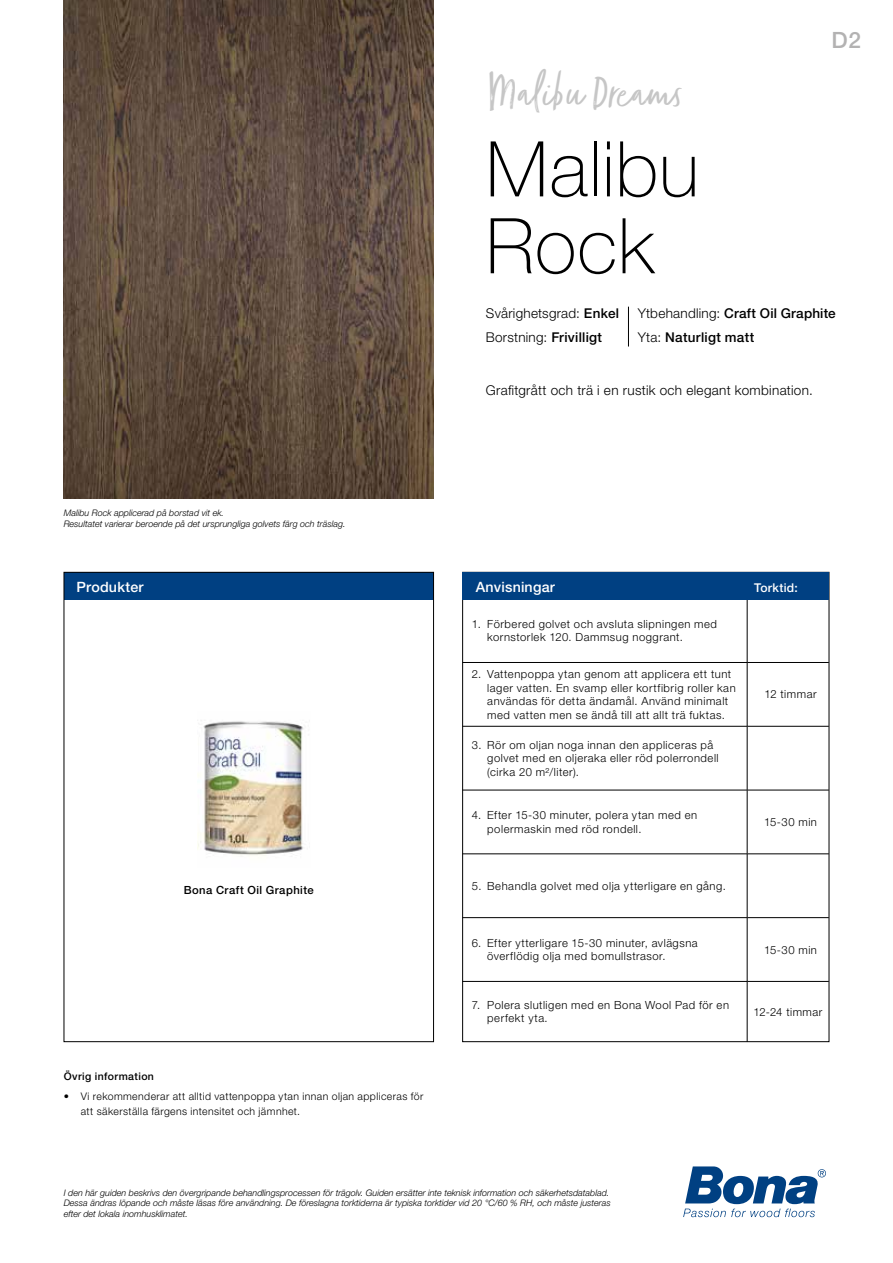
<style>
.page{position:relative;width:893px;height:1263px;background:#fff}
.page>*{position:absolute;margin:0;border:0;box-sizing:border-box;transform-origin:0 0}
.t1{font:100 76.95px/76.8px "Helvetica Neue LT Pro";letter-spacing:.01em;color:#000}
.t2{font:49.5px "Zooja Light Pro";color:#c6c6c6}
.t3{font:500 22.5px "Helvetica Neue LT Pro";color:#b3b2b2}
.t4{font:500 14.25px "Helvetica Neue LT Pro";letter-spacing:.015em;color:#fff}
.t5{font:300 13.5px/24px "Helvetica Neue LT Pro";letter-spacing:.02em;color:#000}
.t6{font:500 13.5px/24px "Helvetica Neue LT Pro";letter-spacing:.02em;color:#000}
.t7{font:500 12.15px "Helvetica Neue LT Pro";letter-spacing:.02em;color:#fff}
.t8{font:300 11.25px/13.5px "Helvetica Neue LT Pro";letter-spacing:.045em;color:#000}
.t9{font:500 11.25px "Helvetica Neue LT Pro";letter-spacing:.04em;color:#000}
.t10{font:300 10.5px/15px "Helvetica Neue LT Pro";letter-spacing:.04em;color:#000}
.t11{font:500 10.5px "Helvetica Neue LT Pro";letter-spacing:.04em;color:#000}
.t12{font:italic 300 9px/10.8px "Helvetica Neue LT Pro";color:#000}
.s1{font-weight:500}
.s2{font-weight:300}
</style>
<div class="page">
<svg style="left:683px;top:1166px;width:143px;height:51px"></svg>
<hr style="left:747px;top:599px;width:1px;height:63px;background:#000">
<hr style="left:462px;top:662px;width:285px;height:1px;background:#000">
<hr style="left:747px;top:662px;width:82px;height:1px;background:#000">
<hr style="left:747px;top:663px;width:1px;height:63px;background:#000">
<hr style="left:462px;top:726px;width:285px;height:1px;background:#000">
<hr style="left:747px;top:726px;width:82px;height:1px;background:#000">
<hr style="left:747px;top:726px;width:1px;height:64px;background:#000">
<hr style="left:462px;top:790px;width:285px;height:1px;background:#000">
<hr style="left:747px;top:790px;width:82px;height:1px;background:#000">
<hr style="left:747px;top:790px;width:1px;height:64px;background:#000">
<hr style="left:462px;top:853px;width:285px;height:1px;background:#000">
<hr style="left:747px;top:853px;width:82px;height:1px;background:#000">
<hr style="left:747px;top:854px;width:1px;height:63px;background:#000">
<hr style="left:462px;top:917px;width:285px;height:1px;background:#000">
<hr style="left:747px;top:917px;width:82px;height:1px;background:#000">
<hr style="left:747px;top:918px;width:1px;height:63px;background:#000">
<hr style="left:462px;top:981px;width:285px;height:1px;background:#000">
<hr style="left:747px;top:981px;width:82px;height:1px;background:#000">
<hr style="left:747px;top:981px;width:1px;height:61px;background:#000">
<img style="left:64px;top:0;width:370px;height:498px">
<div style="left:462px;top:572px;width:367px;height:28px;background:#004082"></div>
<div style="left:64px;top:572px;width:370px;height:28px;background:#004082"></div>
<hr style="left:628px;top:307px;width:1px;height:39px;background:#000">
<img style="left:198px;top:720px;width:106px;height:136px">
<h2 class="t2" style="left:486px;top:66px;width:196px">Malibu Dreams</h2>
<h1 class="t1" style="left:486px;top:131px;width:215px">Malibu<br>Rock</h1>
<h3 class="t3" style="left:831px;top:27px;width:31px">D2</h3>
<p class="t12" style="left:64px;top:507px;width:283px">Malibu Rock applicerad på borstad vit ek.<br>Resultatet varierar beroende på det ursprungliga golvets färg och träslag.</p>
<p class="t4" style="left:77px;top:578px;width:68px">Produkter</p>
<p class="t9" style="left:184px;top:883px;width:131px">Bona Craft Oil Graphite</p>
<p class="t11" style="left:64px;top:1070px;width:92px">Övrig information</p>
<p class="t10" style="left:81px;top:1088px;width:344px;text-indent:-17px">• Vi rekommenderar att alltid vattenpoppa ytan innan oljan appliceras för att säkerställa färgens intensitet och jämnhet.</p>
<p class="t5" style="left:486px;top:301px;width:135px">Svårighetsgrad: <span class="s1">Enkel<br></span>Borstning: <span class="s1">Frivilligt</span></p>
<p class="t6" style="left:638px;top:301px;width:199px"><span class="s2">Ytbehandling:</span> Craft Oil Graphite<br><span class="s2">Yta:</span> Naturligt matt</p>
<p class="t5" style="left:486px;top:378px;width:329px">Grafitgrått och trä i en rustik och elegant kombination.</p>
<p class="t4" style="left:476px;top:578px;width:81px">Anvisningar</p>
<p class="t7" style="left:754px;top:580px;width:45px">Torktid:</p>
<p class="t8" style="left:487px;top:617px;width:231px;text-indent:-15px">1. Förbered golvet och avsluta slipningen med kornstorlek 120. Dammsug noggrant.</p>
<p class="t8" style="left:487px;top:667px;width:250px;text-indent:-15px">2. Vattenpoppa ytan genom att applicera ett tunt lager vatten. En svamp eller kortfibrig roller kan användas för detta ändamål. Använd minimalt med vatten men se ändå till att allt trä fuktas.</p>
<p class="t8" style="left:764px;top:687px;width:54px">12 timmar</p>
<p class="t8" style="left:487px;top:738px;width:233px;text-indent:-15px">3. Rör om oljan noga innan den appliceras på golvet med en oljeraka eller röd polerrondell (cirka 20 m²/liter).</p>
<p class="t8" style="left:487px;top:808px;width:211px;text-indent:-15px">4. Efter 15-30 minuter, polera ytan med en polermaskin med röd rondell.</p>
<p class="t8" style="left:764px;top:815px;width:54px">15-30 min</p>
<p class="t8" style="left:472px;top:879px;width:256px">5. Behandla golvet med olja ytterligare en gång.</p>
<p class="t8" style="left:487px;top:936px;width:212px;text-indent:-15px">6. Efter ytterligare 15-30 minuter, avlägsna överflödig olja med bomullstrasor.</p>
<p class="t8" style="left:764px;top:942px;width:54px">15-30 min</p>
<p class="t8" style="left:487px;top:998px;width:243px;text-indent:-15px">7. Polera slutligen med en Bona Wool Pad för en perfekt yta.</p>
<p class="t8" style="left:753px;top:1005px;width:70px">12-24 timmar</p>
<p class="t12" style="left:64px;top:1187px;width:548px">I den här guiden beskrivs den övergripande behandlingsprocessen för trägolv. Guiden ersätter inte teknisk information och säkerhetsdatablad.<br>Dessa ändras löpande och måste läsas före användning. De föreslagna torktiderna är typiska torktider vid 20 °C/60 % RH, och måste justeras efter det lokala inomhusklimatet.</p>
</div>
